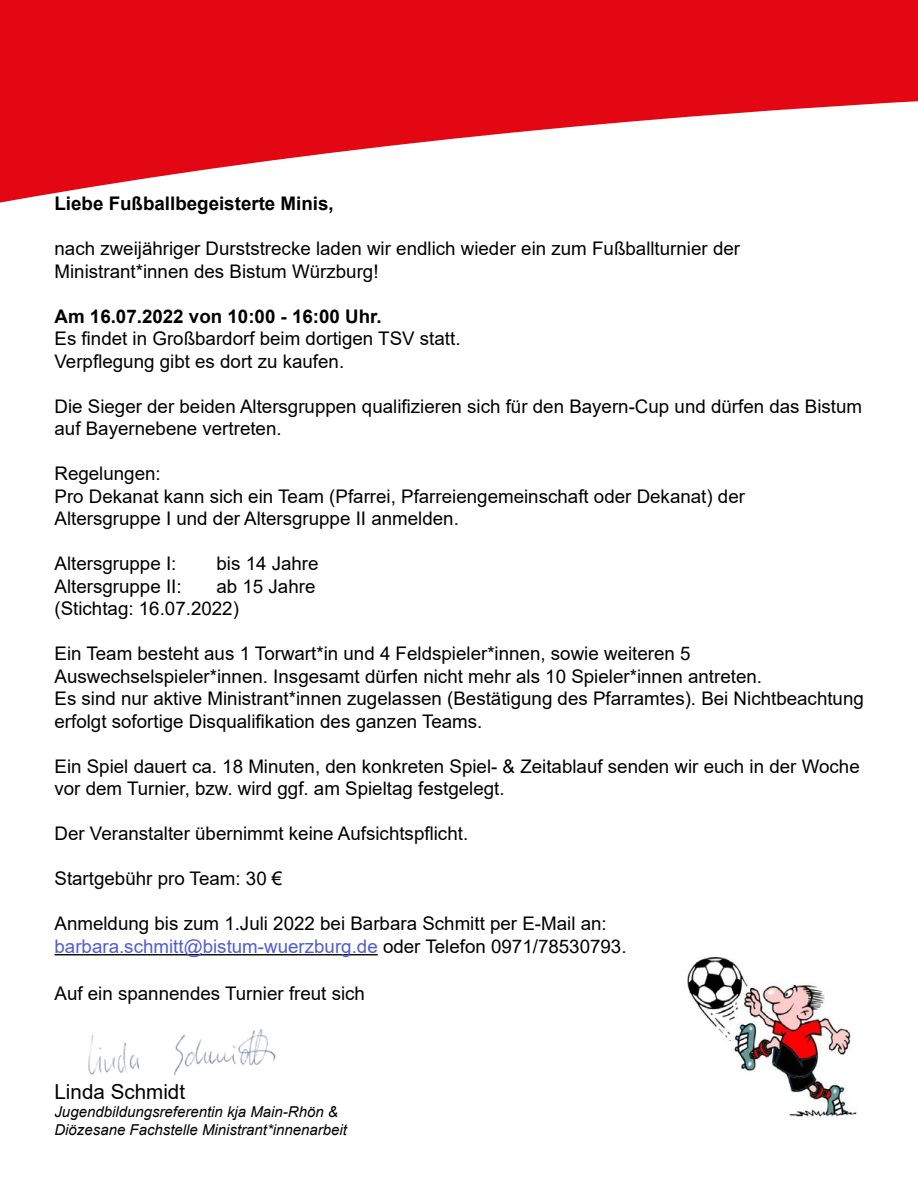
<style>
.page{position:relative;width:918px;height:1188px;background:#fff}
.page>*{position:absolute;margin:0;border:0;box-sizing:border-box;transform-origin:0 0}
.t1{font:20.7px "Arial";color:#000}
.t2{font:18.75px/22.5px "Arial";color:#000}
.t3{font:700 18.75px "Arial";color:#000}
.t4{font:italic 15px/18px "Arial";color:#000}
.s1{color:#4f5cd6}
</style>
<div class="page">
<img style="left:687px;top:957px;width:170px;height:160px">
<hr style="left:54px;top:954px;width:324px;height:1px;background:#000">
<svg style="left:0;top:0;width:918px;height:203px;fill:#e30613"></svg>
<img style="left:88px;top:1029px;width:188px;height:47px">
<p class="t3" style="left:54px;top:190px;width:281px">Liebe Fußballbegeisterte Minis,</p>
<p class="t2" style="left:54px;top:237px;width:687px">nach zweijähriger Durststrecke laden wir endlich wieder ein zum Fußballturnier der<br>Ministrant*innen des Bistum Würzburg!</p>
<p class="t3" style="left:54px;top:303px;width:329px">Am 16.07.2022 von 10:00 - 16:00 Uhr.</p>
<p class="t2" style="left:54px;top:327px;width:408px">Es findet in Großbardorf beim dortigen TSV statt.<br>Verpflegung gibt es dort zu kaufen.</p>
<p class="t2" style="left:54px;top:395px;width:809px">Die Sieger der beiden Altersgruppen qualifizieren sich für den Bayern-Cup und dürfen das Bistum auf Bayernebene vertreten.</p>
<p class="t2" style="left:54px;top:462px;width:692px">Regelungen:<br>Pro Dekanat kann sich ein Team (Pfarrei, Pfarreiengemeinschaft oder Dekanat) der<br>Altersgruppe I und der Altersgruppe II anmelden.</p>
<p class="t2" style="left:54px;top:552px;width:123px">Altersgruppe I:</p>
<p class="t2" style="left:216px;top:552px;width:104px">bis 14 Jahre</p>
<p class="t2" style="left:54px;top:575px;width:129px">Altersgruppe II:</p>
<p class="t2" style="left:54px;top:575px;width:263px;text-indent:162px">ab 15 Jahre (Stichtag: 16.07.2022)</p>
<p class="t2" style="left:54px;top:642px;width:811px">Ein Team besteht aus 1 Torwart*in und 4 Feldspieler*innen, sowie weiteren 5<br>Auswechselspieler*innen. Insgesamt dürfen nicht mehr als 10 Spieler*innen antreten.<br>Es sind nur aktive Ministrant*innen zugelassen (Bestätigung des Pfarramtes). Bei Nichtbeachtung erfolgt sofortige Disqualifikation des ganzen Teams.</p>
<p class="t2" style="left:54px;top:755px;width:807px">Ein Spiel dauert ca. 18 Minuten, den konkreten Spiel- &amp; Zeitablauf senden wir euch in der Woche vor dem Turnier, bzw. wird ggf. am Spieltag festgelegt.</p>
<p class="t2" style="left:54px;top:822px;width:415px">Der Veranstalter übernimmt keine Aufsichtspflicht.</p>
<p class="t2" style="left:54px;top:867px;width:229px">Startgebühr pro Team: 30 €</p>
<p class="t2" style="left:54px;top:912px;width:574px">Anmeldung bis zum 1.Juli 2022 bei Barbara Schmitt per E-Mail an: <span class="s1">barbara.schmitt@bistum-wuerzburg.de</span> oder Telefon 0971/78530793.</p>
<p class="t2" style="left:54px;top:982px;width:312px">Auf ein spannendes Turnier freut sich</p>
<p class="t1" style="left:54px;top:1077px;width:132px">Linda Schmidt</p>
<p class="t4" style="left:54px;top:1103px;width:294px">Jugendbildungsreferentin kja Main-Rhön &amp;<br>Diözesane Fachstelle Ministrant*innenarbeit</p>
</div>
